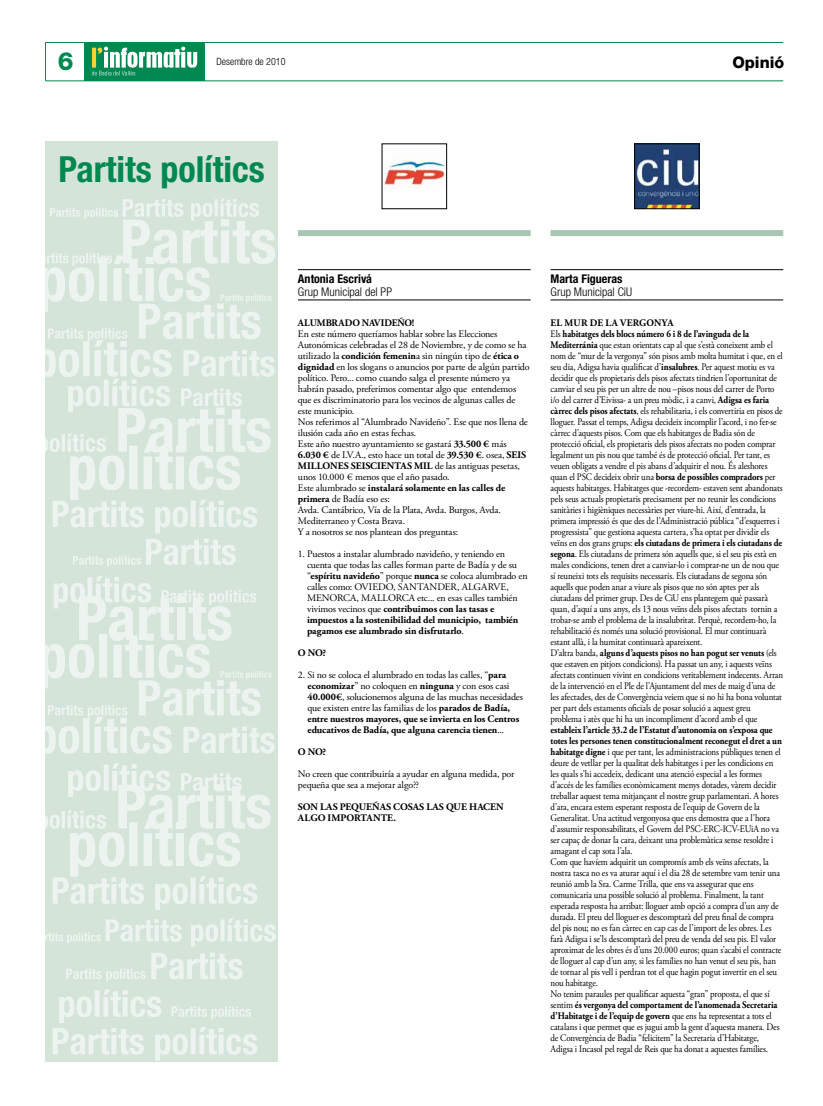
<style>
.page{position:relative;width:823px;height:1106px;background:#fff}
.page>*{position:absolute;margin:0;border:0;box-sizing:border-box;transform-origin:0 0}
.t1{font:700 condensed 36px "Helvetica Neue LT Std";color:#008851}
.t2{font:800 25px "Helvetica Neue LT Std";color:#008851}
.t3{font:800 16px "Helvetica Neue LT Std";color:#000}
.t4{font:300 condensed 12px "Helvetica Neue LT Std";color:#000}
.t5{font:700 condensed 12px "Helvetica Neue LT Std";color:#000}
.t6{font:10px/11px "Adobe Garamond Pro";letter-spacing:-.015em;color:#000;scale:.89 1}
.t7{font:10px/11px "Adobe Garamond Pro";letter-spacing:-.015em;color:#000}
.t8{font:700 10px/11px "Adobe Garamond Pro";letter-spacing:-.005em;color:#000}
.t9{font:300 condensed 10px "Helvetica Neue LT Std";color:#000}
.s1{font-weight:700}
</style>
<div class="page">
<hr style="left:45px;top:42px;width:737px;height:1px;background:#008851">
<hr style="left:45px;top:81px;width:737px;height:1px;background:#008851">
<hr style="left:45px;top:42px;width:1px;height:39px;background:#008851">
<div style="left:84px;top:42px;width:121px;height:39px;background:#008851"></div>
<svg style="left:92px;top:47px;width:105px;height:28px"></svg>
<div style="left:298px;top:230px;width:232px;height:6px;background:#a9c6b3"></div>
<hr style="left:298px;top:269px;width:232px;height:1px;background:#000">
<hr style="left:298px;top:300px;width:232px;height:1px;background:#000">
<img style="left:383px;top:155px;width:61px;height:34px">
<div style="left:550px;top:230px;width:232px;height:6px;background:#a9c6b3"></div>
<hr style="left:550px;top:269px;width:232px;height:1px;background:#000">
<hr style="left:550px;top:300px;width:232px;height:1px;background:#000">
<img style="left:636px;top:146px;width:61px;height:61px">
<div style="left:634px;top:144px;width:65px;height:65px;border:1px solid #000"></div>
<div style="left:45px;top:142px;width:233px;height:920px;background:#d4e4d9"></div>
<svg style="left:53px;top:989px;width:204px;height:71px"></svg>
<svg style="left:66px;top:952px;width:176px;height:29px"></svg>
<svg style="left:45px;top:919px;width:231px;height:27px"></svg>
<svg style="left:45px;top:576px;width:229px;height:334px"></svg>
<svg style="left:45px;top:198px;width:230px;height:369px"></svg>
<h2 class="t2" style="left:58px;top:47px;width:17px">6</h2>
<p class="t9" style="left:216px;top:55px;width:70px">Desembre de 2010</p>
<h3 class="t3" style="left:732px;top:53px;width:53px">Opinió</h3>
<h1 class="t1" style="left:58px;top:147px;width:208px">Partits polítics</h1>
<p class="t5" style="left:298px;top:271px;width:75px">Antonia Escrivá</p>
<p class="t4" style="left:298px;top:284px;width:96px">Grup Municipal del PP</p>
<p class="t8" style="left:298px;top:317px;width:118px">ALUMBRADO NAVIDEÑO!</p>
<p class="t7" style="left:298px;top:329px;width:233px">En este número queríamos hablar sobre las Elecciones Autonómicas celebradas el 28 de Noviembre, y de como se ha utilizado la <span class="s1">condición femenin</span>a sin ningún tipo de <span class="s1">ética o dignidad</span> en los slogans o anuncios por parte de algún partido político. Pero... como cuando salga el presente número ya habrán pasado, preferimos comentar algo que entendemos que es discriminatorio para los vecinos de algunas calles de este municipio.<br>Nos referimos al “Alumbrado Navideño”. Ese que nos llena de ilusión cada año en estas fechas.<br>Este año nuestro ayuntamiento se gastará <span class="s1">33.500 €</span> más <span class="s1">6.030 €</span> de I.V.A., esto hace un total de <span class="s1">39.530 €</span>. osea, <span class="s1">SEIS MILLONES SEISCIENTAS MIL</span> de las antiguas pesetas, unos 10.000 € menos que el año pasado.<br>Este alumbrado se <span class="s1">instalará solamente en las calles de primera</span> de Badía eso es:<br>Avda. Cantábrico, Vía de la Plata, Avda. Burgos, Avda.<br>Mediterraneo y Costa Brava.<br>Y a nosotros se nos plantean dos preguntas:</p>
<p class="t7" style="left:307px;top:549px;width:222px;text-indent:-9px">1. Puestos a instalar alumbrado navideño, y teniendo en cuenta que todas las calles forman parte de Badía y de su “<span class="s1">espíritu navideño</span>” porque <span class="s1">nunca</span> se coloca alumbrado en calles como: OVIEDO, SANTANDER, ALGARVE, MENORCA, MALLORCA etc... en esas calles también vivimos vecinos que <span class="s1">contribuimos con las tasas e impuestos a la sostenibilidad del municipio, también pagamos ese alumbrado sin disfrutarlo</span>.</p>
<p class="t8" style="left:298px;top:647px;width:30px">O NO?</p>
<p class="t7" style="left:307px;top:670px;width:217px;text-indent:-10px">2. Si no se coloca el alumbrado en todas las calles, “<span class="s1">para economizar</span>” no coloquen en <span class="s1">ninguna</span> y con esos casi <span class="s1">40.000€</span>, solucionemos alguna de las muchas necesidades que existen entre las familias de los <span class="s1">parados de Badía, entre nuestros mayores, que se invierta en los Centros educativos de Badía, que alguna carencia tienen</span>...</p>
<p class="t8" style="left:298px;top:746px;width:30px">O NO?</p>
<p class="t7" style="left:298px;top:769px;width:218px">No creen que contribuiría a ayudar en alguna medida, por pequeña que sea a mejorar algo??</p>
<p class="t8" style="left:298px;top:801px;width:207px">SON LAS PEQUEÑAS COSAS LAS QUE HACEN<br>ALGO IMPORTANTE.</p>
<p class="t5" style="left:550px;top:271px;width:73px">Marta Figueras</p>
<p class="t4" style="left:550px;top:284px;width:83px">Grup Municipal CiU</p>
<p class="t6" style="left:550px;top:318px;width:263px"><span class="s1">EL MUR DE LA VERGONYA<br></span>Els <span class="s1">habitatges dels blocs número 6 i 8 de l’avinguda de la Mediterránia</span> que estan orientats cap al que s’està coneixent amb el nom de “mur de la vergonya” són pisos amb molta humitat i que, en el seu dia, Adigsa havia qualificat d’<span class="s1">insalubres</span>. Per aquest motiu es va decidir que els propietaris dels pisos afectats tindrien l’oportunitat de canviar el seu pis per un altre de nou –pisos nous del carrer de Porto i/o del carrer d’Eivissa- a un preu mòdic, i a canvi, <span class="s1">Adigsa es faria càrrec dels pisos afectats</span>, els rehabilitaria, i els convertiria en pisos de lloguer. Passat el temps, Adigsa decideix incomplir l’acord, i no fer-se càrrec d’aquests pisos. Com que els habitatges de Badia són de protecció oficial, els propietaris dels pisos afectats no poden comprar legalment un pis nou que també és de protecció oficial. Per tant, es veuen obligats a vendre el pis abans d’adquirir el nou. És aleshores quan el PSC decideix obrir una <span class="s1">borsa de possibles compradors</span> per aquests habitatges. Habitatges que -recordem- estaven sent abandonats pels seus actuals propietaris precisament per no reunir les condicions sanitàries i higièniques necessàries per viure-hi. Així, d’entrada, la primera impressió és que des de l’Administració pública “d’esquerres i progressista” que gestiona aquesta cartera, s’ha optat per dividir els veïns en dos grans grups: <span class="s1">els ciutadans de primera i els ciutadans de segona</span>. Els ciutadans de primera són aquells que, si el seu pis està en males condicions, tenen dret a canviar-lo i comprar-ne un de nou que sí reuneixi tots els requisits necessaris. Els ciutadans de segona són aquells que poden anar a viure als pisos que no són aptes per als ciutadans del primer grup. Des de CiU ens plantegem què passarà quan, d’aquí a uns anys, els 13 nous veïns dels pisos afectats tornin a trobar-se amb el problema de la insalubritat. Perquè, recordem-ho, la rehabilitació és només una solució provisional. El mur continuarà estant allà, i la humitat continuarà apareixent.<br>D’altra banda, <span class="s1">alguns d’aquests pisos no han pogut ser venuts</span> (els que estaven en pitjors condicions). Ha passat un any, i aquests veïns afectats continuen vivint en condicions veritablement indecents. Arran de la intervenció en el Ple de l’Ajuntament del mes de maig d’una de les afectades, des de Convergència veiem que si no hi ha bona voluntat per part dels estaments oficials de posar solució a aquest greu problema i atès que hi ha un incompliment d’acord amb el que</p>
<p class="t6" style="left:550px;top:725px;width:261px"><span class="s1">estableix l’article 33.2 de l’Estatut d’autonomia on s’exposa que totes les persones tenen constitucionalment reconegut el dret a un habitatge digne</span> i que per tant, les administracions públiques tenen el deure de vetllar per la qualitat dels habitatges i per les condicions en les quals s’hi accedeix, dedicant una atenció especial a les formes d’accés de les famílies econòmicament menys dotades, vàrem decidir treballar aquest tema mitjançant el nostre grup parlamentari. A hores d’ara, encara estem esperant resposta de l’equip de Govern de la Generalitat. Una actitud vergonyosa que ens demostra que a l’hora d’assumir responsabilitats, el Govern del PSC-ERC-ICV-EUiA no va ser capaç de donar la cara, deixant una problemàtica sense resoldre i amagant el cap sota l’ala.<br>Com que havíem adquirit un compromís amb els veïns afectats, la nostra tasca no es va aturar aquí i el dia 28 de setembre vam tenir una reunió amb la Sra. Carme Trilla, que ens va assegurar que ens comunicaria una possible solució al problema. Finalment, la tant esperada resposta ha arribat: lloguer amb opció a compra d’un any de durada. El preu del lloguer es descomptarà del preu final de compra del pis nou; no es fan càrrec en cap cas de l’import de les obres. Les farà Adigsa i se’ls descomptarà del preu de venda del seu pis. El valor aproximat de les obres és d’uns 20.000 euros; quan s’acabi el contracte de lloguer al cap d’un any, si les famílies no han venut el seu pis, han de tornar al pis vell i perdran tot el que hagin pogut invertir en el seu nou habitatge.<br>No tenim paraules per qualificar aquesta “gran” proposta, el que sí sentim <span class="s1">és vergonya del comportament de l’anomenada Secretaria d’Habitatge i de l’equip de govern</span> que ens ha representat a tots el catalans i que permet que es jugui amb la gent d’aquesta manera. Des de Convergència de Badia “felicitem” la Secretaria d’Habitatge, Adigsa i Incasol pel regal de Reis que ha donat a aquestes famílies.</p>
</div>
